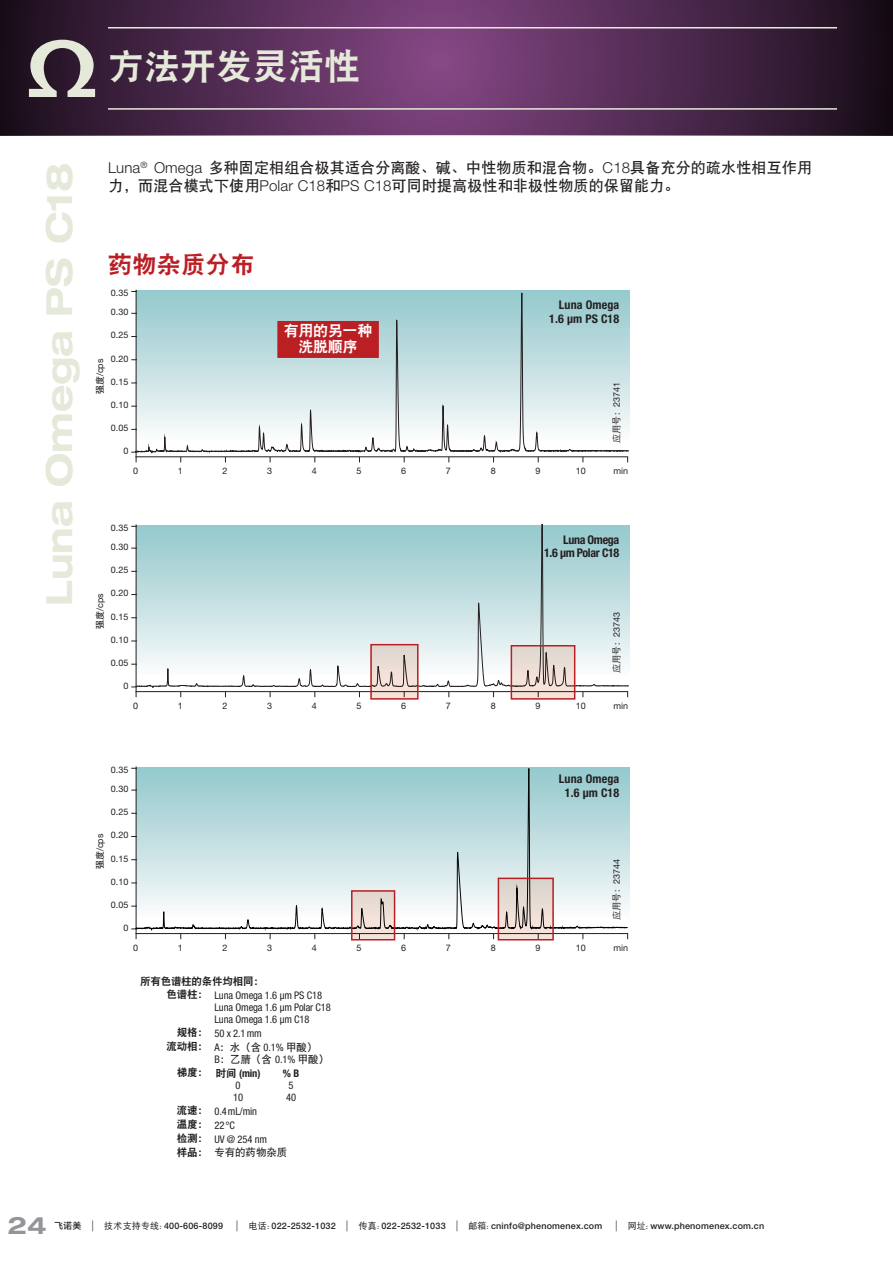
<style>
.page{position:relative;width:893px;height:1263px;background:#fff}
.page>*{position:absolute;margin:0;border:0;box-sizing:border-box;transform-origin:0 0}
.header_rev_L{font:700 expanded 36px "Helvetica Neue LT Std";color:#e4e9d9}
.header_rev_L-2{font:36px "DFP Hei W9";color:#e4e9d9}
.subhead_red{font:24px "DFP Hei W9";letter-spacing:.02em;color:#ba1f24}
.t1{font:700 expanded 24px "Helvetica Neue LT Std";color:#939598}
.body{font:15px/18px "DFP Hei W7";letter-spacing:.01em;color:#231f20}
.call_out_wht{font:15px/16.5px "DFP Hei W9";letter-spacing:-.02em;color:#fff;text-align:center}
.table_R_bold{font:700 condensed 12px/13.5px "Helvetica Neue LT Std";letter-spacing:.01em;color:#231f20;text-align:right}
.table_R_bold-2{font:700 condensed 12px/13.5px "Helvetica Neue LT Std";letter-spacing:-.03em;color:#231f20;text-align:right}
.condition_L{font:condensed 10.5px "Helvetica Neue LT Std";letter-spacing:-.01em;color:#231f20}
.condition_L-2{font:10.5px "DFP Hei W7";letter-spacing:-.01em;color:#231f20}
.condition_R_bold{font:10.5px "DFP Hei W9";letter-spacing:-.02em;color:#231f20}
.condition_L_bold{font:10.5px "DFP Hei W9";letter-spacing:-.02em;color:#231f20}
.condition_C_bold{font:700 condensed 10.5px "Helvetica Neue LT Std";color:#231f20}
.condition_C{font:condensed 10.5px "Helvetica Neue LT Std";color:#231f20}
.app_id{font:9px "Helvetica Neue LT Std";color:#231f20}
.t2{font:500 9px "Helvetica Neue LT Pro";letter-spacing:.02em;color:#231f20}
.app_id_C{font:9px "Helvetica Neue LT Std";color:#231f20}
.s1{font-family:"Helvetica Neue LT Std";font-weight:300}
.s2{font-family:"DFP Hei W7"}
.s3{font-family:"DFP Hei W5"}
.s4{font-family:"Helvetica Neue LT Std";font-stretch:condensed}
.s5{font-family:"DFP Hei W9";font-weight:400;font-stretch:normal}
.s6{font-family:"Noto Sans Hans"}
.s7{font-size:10.8px}
.s8{font-family:"DFP Hei W5";font-weight:400}
</style>
<div class="page">
<svg style="left:0;top:0;width:893px;height:135px"></svg>
<hr style="left:108px;top:27px;width:729px;height:2px;background:#e4e9d9">
<hr style="left:108px;top:108px;width:729px;height:2px;background:#e4e9d9">
<svg style="left:29px;top:40px;width:66px;height:57px"></svg>
<svg style="left:135px;top:766px;width:493px;height:175px"></svg>
<svg style="left:135px;top:671px;width:494px;height:29px"></svg>
<svg style="left:135px;top:289px;width:494px;height:382px"></svg>
<svg style="left:514px;top:648px;width:58px;height:49px"></svg>
<svg style="left:373px;top:647px;width:42px;height:50px"></svg>
<svg style="left:501px;top:881px;width:50px;height:56px"></svg>
<svg style="left:354px;top:893px;width:38px;height:44px"></svg>
<div style="left:511px;top:645px;width:64px;height:55px;border:2px solid #ba1f24"></div>
<div style="left:370px;top:644px;width:48px;height:56px;border:2px solid #ba1f24"></div>
<div style="left:498px;top:878px;width:56px;height:62px;border:2px solid #ba1f24"></div>
<div style="left:351px;top:890px;width:44px;height:50px;border:2px solid #ba1f24"></div>
<div style="left:277px;top:321px;width:102px;height:37px;background:#ba1f24"></div>
<p class="header_rev_L-2" style="left:108px;top:47px;width:253px">方法开发灵活性</p>
<p class="header_rev_L" style="left:37px;top:606px;width:445px;rotate:-90deg">Luna Omega PS C18</p>
<p class="body" style="left:108px;top:158px;width:705px"><span class="s1">Luna</span><sup>®</sup> <span class="s1">Omega</span> 多种固定相组合极其适合分离酸、碱、中性物质和混合物。<span class="s1">C18</span>具备充分的疏水性相互作用力，而混合模式下使用<span class="s1">Polar C18</span>和<span class="s1">PS C18</span>可同时提高极性和非极性物质的保留能力。</p>
<p class="subhead_red" style="left:108px;top:251px;width:148px">药物杂质分布</p>
<p class="app_id" style="left:111px;top:287px;width:19px">0.35</p>
<p class="app_id" style="left:111px;top:307px;width:19px">0.30</p>
<p class="app_id" style="left:111px;top:330px;width:19px">0.25</p>
<p class="app_id" style="left:111px;top:353px;width:19px">0.20</p>
<p class="app_id_C" style="left:94px;top:394px;width:37px;rotate:-90deg"><span class="s2">强度</span>/cps</p>
<p class="app_id" style="left:111px;top:376px;width:19px">0.15</p>
<p class="app_id" style="left:111px;top:399px;width:19px">0.10</p>
<p class="app_id" style="left:111px;top:423px;width:19px">0.05</p>
<p class="app_id" style="left:123px;top:446px;width:7px">0</p>
<p class="call_out_wht" style="left:284px;top:322px;width:90px">有用的另一种洗脱顺序</p>
<p class="table_R_bold" style="left:549px;top:298px;width:71px">Luna Omega<br>1.6 μm PS C18</p>
<p class="app_id" style="left:611px;top:443px;width:63px;rotate:-90deg"><span class="s3">应用号：</span>23741</p>
<p class="app_id" style="left:133px;top:465px;width:7px">0</p>
<p class="app_id" style="left:178px;top:465px;width:7px">1</p>
<p class="app_id" style="left:223px;top:465px;width:7px">2</p>
<p class="app_id" style="left:267px;top:465px;width:7px">3</p>
<p class="app_id" style="left:312px;top:465px;width:7px">4</p>
<p class="app_id" style="left:357px;top:465px;width:7px">5</p>
<p class="app_id" style="left:401px;top:465px;width:7px">6</p>
<p class="app_id" style="left:446px;top:465px;width:7px">7</p>
<p class="app_id" style="left:491px;top:465px;width:7px">8</p>
<p class="app_id" style="left:535px;top:465px;width:7px">9</p>
<p class="app_id" style="left:576px;top:465px;width:12px">10</p>
<p class="app_id" style="left:613px;top:465px;width:16px">min</p>
<p class="app_id" style="left:111px;top:522px;width:19px">0.35</p>
<p class="app_id" style="left:111px;top:541px;width:19px">0.30</p>
<p class="app_id" style="left:111px;top:565px;width:19px">0.25</p>
<p class="app_id" style="left:111px;top:588px;width:19px">0.20</p>
<p class="app_id_C" style="left:94px;top:629px;width:37px;rotate:-90deg"><span class="s2">强度</span>/cps</p>
<p class="app_id" style="left:111px;top:611px;width:19px">0.15</p>
<p class="app_id" style="left:111px;top:634px;width:19px">0.10</p>
<p class="app_id" style="left:111px;top:657px;width:19px">0.05</p>
<p class="app_id" style="left:123px;top:680px;width:7px">0</p>
<p class="table_R_bold-2" style="left:544px;top:532px;width:77px">Luna Omega<br>1.6 μm Polar C18</p>
<p class="app_id" style="left:611px;top:673px;width:63px;rotate:-90deg"><span class="s3">应用号：</span>23743</p>
<p class="app_id" style="left:133px;top:700px;width:7px">0</p>
<p class="app_id" style="left:178px;top:700px;width:7px">1</p>
<p class="app_id" style="left:223px;top:700px;width:7px">2</p>
<p class="app_id" style="left:267px;top:700px;width:7px">3</p>
<p class="app_id" style="left:312px;top:700px;width:7px">4</p>
<p class="app_id" style="left:357px;top:700px;width:7px">5</p>
<p class="app_id" style="left:401px;top:700px;width:7px">6</p>
<p class="app_id" style="left:446px;top:700px;width:7px">7</p>
<p class="app_id" style="left:491px;top:700px;width:7px">8</p>
<p class="app_id" style="left:535px;top:700px;width:7px">9</p>
<p class="app_id" style="left:576px;top:700px;width:12px">10</p>
<p class="app_id" style="left:613px;top:700px;width:16px">min</p>
<p class="app_id" style="left:111px;top:764px;width:19px">0.35</p>
<p class="app_id" style="left:111px;top:783px;width:19px">0.30</p>
<p class="app_id" style="left:111px;top:807px;width:19px">0.25</p>
<p class="app_id" style="left:111px;top:830px;width:19px">0.20</p>
<p class="app_id_C" style="left:94px;top:869px;width:37px;rotate:-90deg"><span class="s2">强度</span>/cps</p>
<p class="app_id" style="left:111px;top:853px;width:19px">0.15</p>
<p class="app_id" style="left:111px;top:876px;width:19px">0.10</p>
<p class="app_id" style="left:111px;top:899px;width:19px">0.05</p>
<p class="app_id" style="left:123px;top:922px;width:7px">0</p>
<p class="table_R_bold" style="left:559px;top:772px;width:62px;text-align:center">Luna Omega<br>1.6 μm C18</p>
<p class="app_id" style="left:611px;top:920px;width:63px;rotate:-90deg"><span class="s3">应用号：</span>23744</p>
<p class="app_id" style="left:133px;top:942px;width:7px">0</p>
<p class="app_id" style="left:178px;top:942px;width:7px">1</p>
<p class="app_id" style="left:223px;top:942px;width:7px">2</p>
<p class="app_id" style="left:267px;top:942px;width:7px">3</p>
<p class="app_id" style="left:312px;top:942px;width:7px">4</p>
<p class="app_id" style="left:357px;top:942px;width:7px">5</p>
<p class="app_id" style="left:401px;top:942px;width:7px">6</p>
<p class="app_id" style="left:446px;top:942px;width:7px">7</p>
<p class="app_id" style="left:491px;top:942px;width:7px">8</p>
<p class="app_id" style="left:535px;top:942px;width:7px">9</p>
<p class="app_id" style="left:576px;top:942px;width:12px">10</p>
<p class="app_id" style="left:613px;top:942px;width:16px">min</p>
<p class="condition_L_bold" style="left:140px;top:976px;width:125px">所有色谱柱的条件均相同：</p>
<p class="condition_R_bold" style="left:167px;top:988px;width:43px">色谱柱：</p>
<p class="condition_L" style="left:214px;top:989px;width:109px">Luna Omega 1.6 μm PS C18</p>
<p class="condition_L" style="left:214px;top:1001px;width:118px">Luna Omega 1.6 μm Polar C18</p>
<p class="condition_L" style="left:214px;top:1013px;width:97px">Luna Omega 1.6 μm C18</p>
<p class="condition_R_bold" style="left:177px;top:1026px;width:33px">规格：</p>
<p class="condition_L" style="left:214px;top:1027px;width:49px">50 x 2.1mm</p>
<p class="condition_R_bold" style="left:167px;top:1040px;width:43px">流动相：</p>
<p class="condition_L-2" style="left:214px;top:1041px;width:104px"><span class="s4">A</span>：水（含 <span class="s4">0.1%</span> 甲酸）</p>
<p class="condition_L-2" style="left:214px;top:1053px;width:116px"><span class="s4">B</span>：乙腈（含 <span class="s4">0.1%</span> 甲酸）</p>
<p class="condition_R_bold" style="left:177px;top:1066px;width:33px">梯度：</p>
<p class="condition_C_bold" style="left:216px;top:1067px;width:46px"><span class="s5">时间</span> (min)</p>
<p class="condition_C" style="left:236px;top:1079px;width:7px">0</p>
<p class="condition_C" style="left:233px;top:1091px;width:11px">10</p>
<p class="condition_C_bold" style="left:283px;top:1067px;width:18px">% B</p>
<p class="condition_C" style="left:289px;top:1079px;width:7px">5</p>
<p class="condition_C" style="left:286px;top:1091px;width:11px">40</p>
<p class="condition_R_bold" style="left:177px;top:1104px;width:33px">流速：</p>
<p class="condition_L" style="left:214px;top:1105px;width:44px">0.4mL/min</p>
<p class="condition_R_bold" style="left:177px;top:1118px;width:33px">温度：</p>
<p class="condition_L" style="left:214px;top:1119px;width:22px">22°C</p>
<p class="condition_R_bold" style="left:177px;top:1132px;width:33px">检测：</p>
<p class="condition_L" style="left:214px;top:1133px;width:54px">UV @ 254 nm</p>
<p class="condition_R_bold" style="left:177px;top:1146px;width:33px">样品：</p>
<p class="condition_L-2" style="left:214px;top:1146px;width:74px">专有的药物杂质</p>
<h2 class="t1" style="left:7px;top:1210px;width:41px">24</h2>
<p class="t2" style="left:54px;top:1220px;width:171px"><span class="s6">飞诺美</span> <span class="s7">|</span> <span class="s8">技术支持专线:</span> 400-606-8099</p>
<p class="t2" style="left:237px;top:1220px;width:367px"><span class="s7">|</span> <span class="s8">电话:</span> 022-2532-1032 <span class="s7">|</span> <span class="s8">传真:</span> 022-2532-1033 <span class="s7">|</span> <span class="s8">邮箱:</span> cninfo@phenomenex.com</p>
<p class="t2" style="left:616px;top:1220px;width:150px"><span class="s7">|</span> <span class="s8">网址:</span> www.phenomenex.com.cn</p>
</div>
